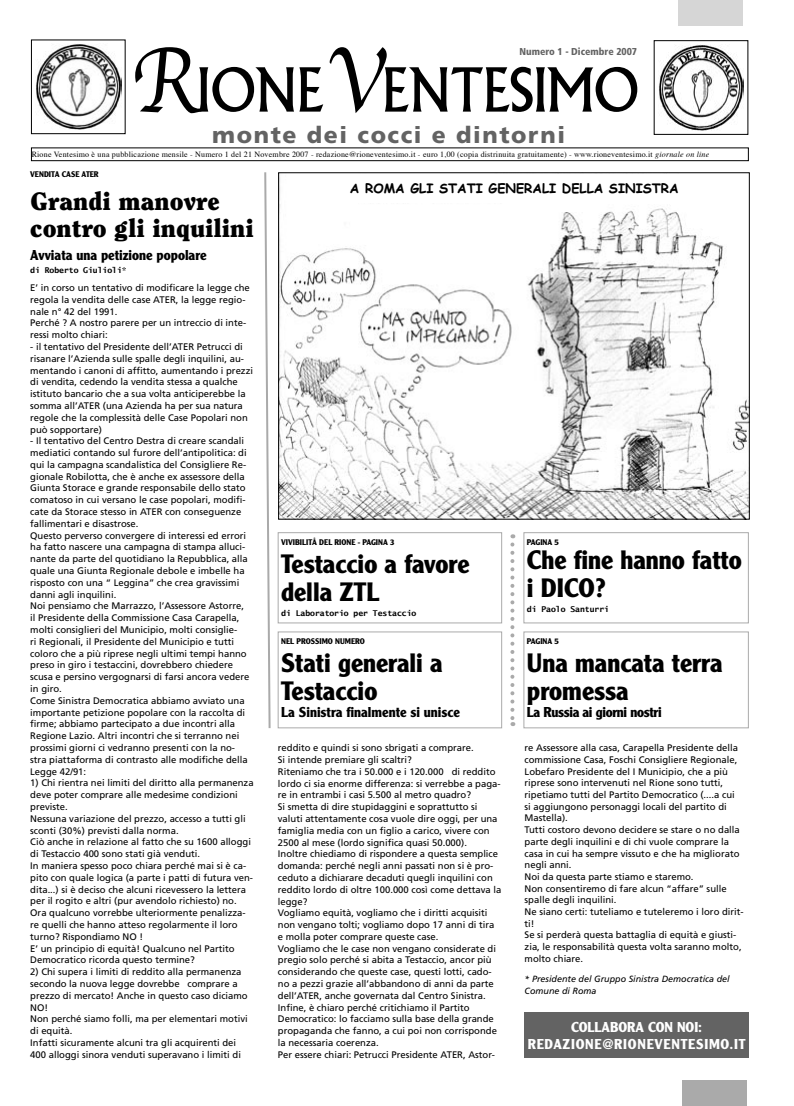
<style>
.page{position:relative;width:794px;height:1106px;background:#fff}
.page>*{position:absolute;margin:0;border:0;box-sizing:border-box;transform-origin:0 0}
.t1{font:700 26px/28px "Clearface Gothic LH";color:#000}
.t2{font:900 25px/27.1px "Clearface";color:#000}
.t3{font:900 23px "Frutiger";letter-spacing:.07em;color:#636363}
.t4{font:700 14px "Clearface Gothic LH";color:#000}
.t5{font:700 14px/17px "Clearface Gothic LH";letter-spacing:.05em;color:#fff;text-align:center}
.t6{font:700 14px "Clearface Gothic LH";letter-spacing:-.025em;color:#000}
.t7{font:700 13px "Comic Sans MS";color:#000}
.t8{font:900 condensed 10px "Frutiger";color:#636363}
.t9{font:9.5px/11.8px "Frutiger";color:#000}
.t10{font:italic 9px/12px "Frutiger";color:#000}
.t11{font:8px "Times";letter-spacing:.025em;color:#000}
.t12{font:700 8px "Clearface Gothic LH";color:#000}
.t13{font:700 8px "Lucida Sans Typewriter";color:#000}
.s1{font-style:italic}
</style>
<div class="page">
<img style="left:36px;top:44px;width:85px;height:86px">
<div style="left:31px;top:40px;width:94px;height:94px;border:1px solid #000"></div>
<div style="left:31px;top:148px;width:717px;height:13px;border:1px solid #000"></div>
<svg style="left:135px;top:47px;width:188px;height:66px"></svg>
<svg style="left:329px;top:47px;width:308px;height:66px"></svg>
<img style="left:659px;top:45px;width:85px;height:85px">
<div style="left:654px;top:40px;width:94px;height:95px;border:1px solid #000"></div>
<img style="left:280px;top:208px;width:467px;height:309px">
<div style="left:278px;top:532px;width:224px;height:91px;border:1px solid #aaa"></div>
<div style="left:278px;top:631px;width:224px;height:97px;border:1px solid #aaa"></div>
<div style="left:523px;top:532px;width:225px;height:91px;border:1px solid #aaa"></div>
<div style="left:523px;top:631px;width:225px;height:97px;border:1px solid #aaa"></div>
<div style="left:524px;top:1011px;width:224px;height:46px;background:#636363"></div>
<svg style="left:264px;top:172px;width:7px;height:557px"></svg>
<svg style="left:510px;top:544px;width:4px;height:182px"></svg>
<div style="left:682px;top:1080px;width:65px;height:26px;background:#aaa"></div>
<div style="left:678px;top:0;width:65px;height:26px;background:#d6d6d6"></div>
<p class="t8" style="left:519px;top:45px;width:119px">Numero 1 - Dicembre 2007</p>
<h3 class="t3" style="left:212px;top:121px;width:354px">monte dei cocci e dintorni</h3>
<p class="t11" style="left:32px;top:147px;width:679px">Rione Ventesimo è una pubblicazione mensile - Numero 1 del 21 Novembre 2007 - redazione@rioneventesimo.it - euro 1,00 (copia distrinuita gratuitamente) - www.rioneventesimo.it <span class="s1">giornale on line</span></p>
<p class="t12" style="left:30px;top:169px;width:70px">VENDITA CASE ATER</p>
<h2 class="t2" style="left:30px;top:187px;width:225px">Grandi manovre contro gli inquilini</h2>
<h3 class="t4" style="left:30px;top:246px;width:178px">Avviata una petizione popolare</h3>
<p class="t13" style="left:30px;top:266px;width:98px">di Roberto Giulioli*</p>
<p class="t9" style="left:30px;top:282px;width:221px">E’ in corso un tentativo di modificare la legge che regola la vendita delle case ATER, la legge regio&shy;nale n° 42 del 1991.<br>Perché ? A nostro parere per un intreccio di inte&shy;ressi molto chiari:</p>
<p class="t9" style="left:30px;top:340px;width:224px">- il tentativo del Presidente dell’ATER Petrucci di risanare l’Azienda sulle spalle degli inquilini, au&shy;mentando i canoni di affitto, aumentando i prezzi di vendita, cedendo la vendita stessa a qualche istituto bancario che a sua volta anticiperebbe la somma all’ATER (una Azienda ha per sua natura regole che la complessità delle Case Popolari non può sopportare)</p>
<p class="t9" style="left:30px;top:435px;width:221px">- Il tentativo del Centro Destra di creare scandali mediatici contando sul furore dell’antipolitica: di qui la campagna scandalistica del Consigliere Re&shy;gionale Robilotta, che è anche ex assessore della Giunta Storace e grande responsabile dello stato comatoso in cui versano le case popolari, modifi&shy;cate da Storace stesso in ATER con conseguenze fallimentari e disastrose.<br>Questo perverso convergere di interessi ed errori ha fatto nascere una campagna di stampa alluci&shy;nante da parte del quotidiano la Repubblica, alla quale una Giunta Regionale debole e imbelle ha risposto con una “ Leggina” che crea gravissimi danni agli inquilini.<br>Noi pensiamo che Marrazzo, l’Assessore Astorre, il Presidente della Commissione Casa Carapella, molti consiglieri del Municipio, molti consiglie-<br>ri Regionali, il Presidente del Municipio e tutti coloro che a più riprese negli ultimi tempi hanno preso in giro i testaccini, dovrebbero chiedere scusa e persino vergognarsi di farsi ancora vedere in giro.<br>Come Sinistra Democratica abbiamo avviato una importante petizione popolare con la raccolta di firme; abbiamo partecipato a due incontri alla Regione Lazio. Altri incontri che si terranno nei prossimi giorni ci vedranno presenti con la no&shy;stra piattaforma di contrasto alle modifiche della Legge 42/91:</p>
<p class="t9" style="left:30px;top:777px;width:225px">1) Chi rientra nei limiti del diritto alla permanenza deve poter comprare alle medesime condizioni previste.<br>Nessuna variazione del prezzo, accesso a tutti gli sconti (30%) previsti dalla norma.<br>Ciò anche in relazione al fatto che su 1600 alloggi di Testaccio 400 sono stati già venduti.<br>In maniera spesso poco chiara perché mai si è ca&shy;pito con quale logica (a parte i patti di futura ven&shy;dita...) si è deciso che alcuni ricevessero la lettera per il rogito e altri (pur avendolo richiesto) no.<br>Ora qualcuno vorrebbe ulteriormente penalizza&shy;re quelli che hanno atteso regolarmente il loro turno? Rispondiamo NO !<br>E’ un principio di equità! Qualcuno nel Partito Democratico ricorda questo termine?</p>
<p class="t9" style="left:30px;top:965px;width:219px">2) Chi supera i limiti di reddito alla permanenza secondo la nuova legge dovrebbe comprare a prezzo di mercato! Anche in questo caso diciamo NO!<br>Non perché siamo folli, ma per elementari motivi di equità.<br>Infatti sicuramente alcuni tra gli acquirenti dei 400 alloggi sinora venduti superavano i limiti di</p>
<h3 class="t7" style="left:350px;top:179px;width:330px">A ROMA GLI STATI GENERALI DELLA SINISTRA</h3>
<p class="t12" style="left:281px;top:537px;width:115px">VIVIBILITÅ DEL RIONE - PAGINA 3</p>
<h1 class="t1" style="left:281px;top:549px;width:190px">Testaccio a favore della ZTL</h1>
<p class="t13" style="left:281px;top:608px;width:137px">di Laboratorio per Testaccio</p>
<p class="t12" style="left:281px;top:636px;width:85px">NEL PROSSIMO NUMERO</p>
<h1 class="t1" style="left:281px;top:649px;width:163px">Stati generali a<br>Testaccio</h1>
<h3 class="t4" style="left:281px;top:704px;width:180px">La Sinistra finalmente si unisce</h3>
<p class="t12" style="left:527px;top:537px;width:33px">PAGINA 5</p>
<h1 class="t1" style="left:527px;top:545px;width:216px">Che fine hanno fatto i DICO?</h1>
<p class="t13" style="left:527px;top:604px;width:83px">di Paolo Santurri</p>
<p class="t12" style="left:527px;top:636px;width:33px">PAGINA 5</p>
<h1 class="t1" style="left:527px;top:649px;width:197px">Una mancata terra promessa</h1>
<h3 class="t6" style="left:527px;top:704px;width:136px">La Russia ai giorni nostri</h3>
<p class="t9" style="left:278px;top:742px;width:225px">reddito e quindi si sono sbrigati a comprare.<br>Si intende premiare gli scaltri?<br>Riteniamo che tra i 50.000 e i 120.000 di reddito lordo ci sia enorme differenza: si verrebbe a paga&shy;re in entrambi i casi 5.500 al metro quadro?<br>Si smetta di dire stupidaggini e soprattutto si valuti attentamente cosa vuole dire oggi, per una famiglia media con un figlio a carico, vivere con 2500 al mese (lordo significa quasi 50.000).<br>Inoltre chiediamo di rispondere a questa semplice domanda: perché negli anni passati non si è pro&shy;ceduto a dichiarare decaduti quegli inquilini con reddito lordo di oltre 100.000 così come dettava la legge?<br>Vogliamo equità, vogliamo che i diritti acquisiti non vengano tolti; vogliamo dopo 17 anni di tira e molla poter comprare queste case.<br>Vogliamo che le case non vengano considerate di pregio solo perché si abita a Testaccio, ancor più considerando che queste case, questi lotti, cado&shy;no a pezzi grazie all’abbandono di anni da parte dell’ATER, anche governata dal Centro Sinistra.<br>Infine, è chiaro perché critichiamo il Partito Democratico: lo facciamo sulla base della grande propaganda che fanno, a cui poi non corrisponde la necessaria coerenza.<br>Per essere chiari: Petrucci Presidente ATER, Astor-</p>
<p class="t9" style="left:524px;top:742px;width:221px">re Assessore alla casa, Carapella Presidente della commissione Casa, Foschi Consigliere Regionale, Lobefaro Presidente del I Municipio, che a più riprese sono intervenuti nel Rione sono tutti, ripetiamo tutti del Partito Democratico (....a cui<br>si aggiungono personaggi locali del partito di Mastella).<br>Tutti costoro devono decidere se stare o no dalla parte degli inquilini e di chi vuole comprare la casa in cui ha sempre vissuto e che ha migliorato negli anni.<br>Noi da questa parte stiamo e staremo.<br>Non consentiremo di fare alcun “affare” sulle spalle degli inquilini.<br>Ne siano certi: tuteliamo e tuteleremo i loro dirit&shy;ti!<br>Se si perderà questa battaglia di equità e giusti&shy;zia, le responsabilità questa volta saranno molto, molto chiare.</p>
<p class="t10" style="left:524px;top:973px;width:207px">* Presidente del Gruppo Sinistra Democratica del<br>Comune di Roma</p>
<h3 class="t5" style="left:527px;top:1018px;width:219px">COLLABORA CON NOI:<br>REDAZIONE@RIONEVENTESIMO.IT</h3>
</div>
